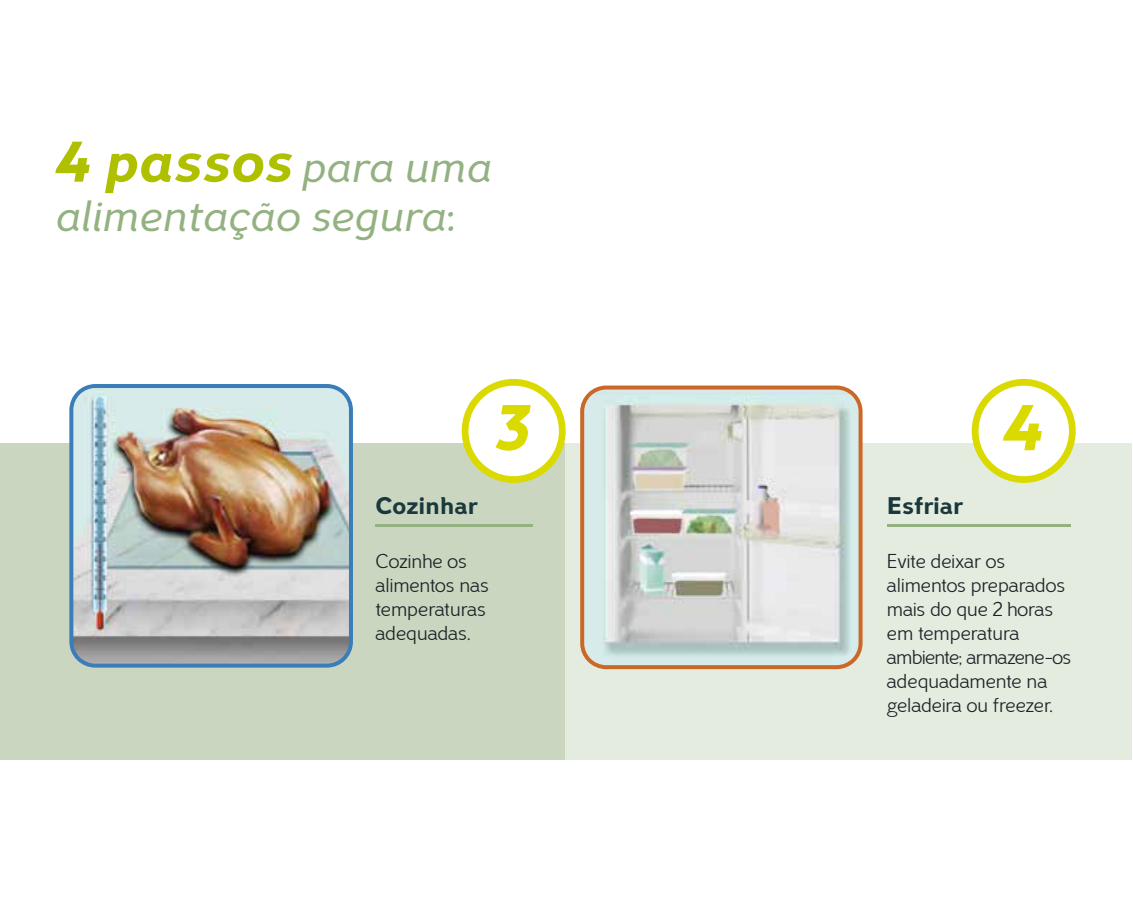
<style>
.page{position:relative;width:1133px;height:906px;background:#fff}
.page>*{position:absolute;margin:0;border:0;box-sizing:border-box;transform-origin:0 0}
.t1{font:64.6px "Carmen Forte Italica";color:#dada00}
.t2{font:57.2px "Carmen Forte Italica";color:#aec000}
.t3{font:43.6px "Carmen Regular Italica";color:#93b181}
.t4{font:24px "Carmen Forte";color:#1a393d}
.t5{font:20px/24px "Carmen Leve";color:#182326}
.s1{font-family:"Carmen Regular Italica";font-size:43.6px;color:#93b181}
</style>
<div class="page">
<div style="left:565px;top:443px;width:567px;height:316px;background:#e4ebdf"></div>
<div style="left:0;top:443px;width:565px;height:316px;background:#cad6bf"></div>
<svg style="left:580px;top:386px;width:282px;height:283px"></svg>
<hr style="left:375px;top:525px;width:158px;height:2px;background:#93b181">
<hr style="left:887px;top:525px;width:183px;height:2px;background:#93b181">
<svg style="left:462px;top:379px;width:104px;height:104px"></svg>
<svg style="left:972px;top:379px;width:104px;height:104px"></svg>
<img style="left:69px;top:384px;width:284px;height:284px">
<h2 class="t2" style="left:55px;top:126px;width:438px">4 passos <span class="s1">para uma</span></h2>
<h3 class="t3" style="left:55px;top:191px;width:400px">alimentação segura:</h3>
<h1 class="t1" style="left:496px;top:387px;width:34px">3</h1>
<h1 class="t1" style="left:1003px;top:387px;width:41px">4</h1>
<p class="t4" style="left:375px;top:490px;width:104px">Cozinhar</p>
<p class="t4" style="left:887px;top:490px;width:78px">Esfriar</p>
<p class="t5" style="left:375px;top:549px;width:115px">Cozinhe os alimentos nas temperaturas adequadas.</p>
<p class="t5" style="left:887px;top:549px;width:186px">Evite deixar os alimentos preparados mais do que 2 horas em temperatura ambiente; armazene-os adequadamente na geladeira ou freezer.</p>
</div>
